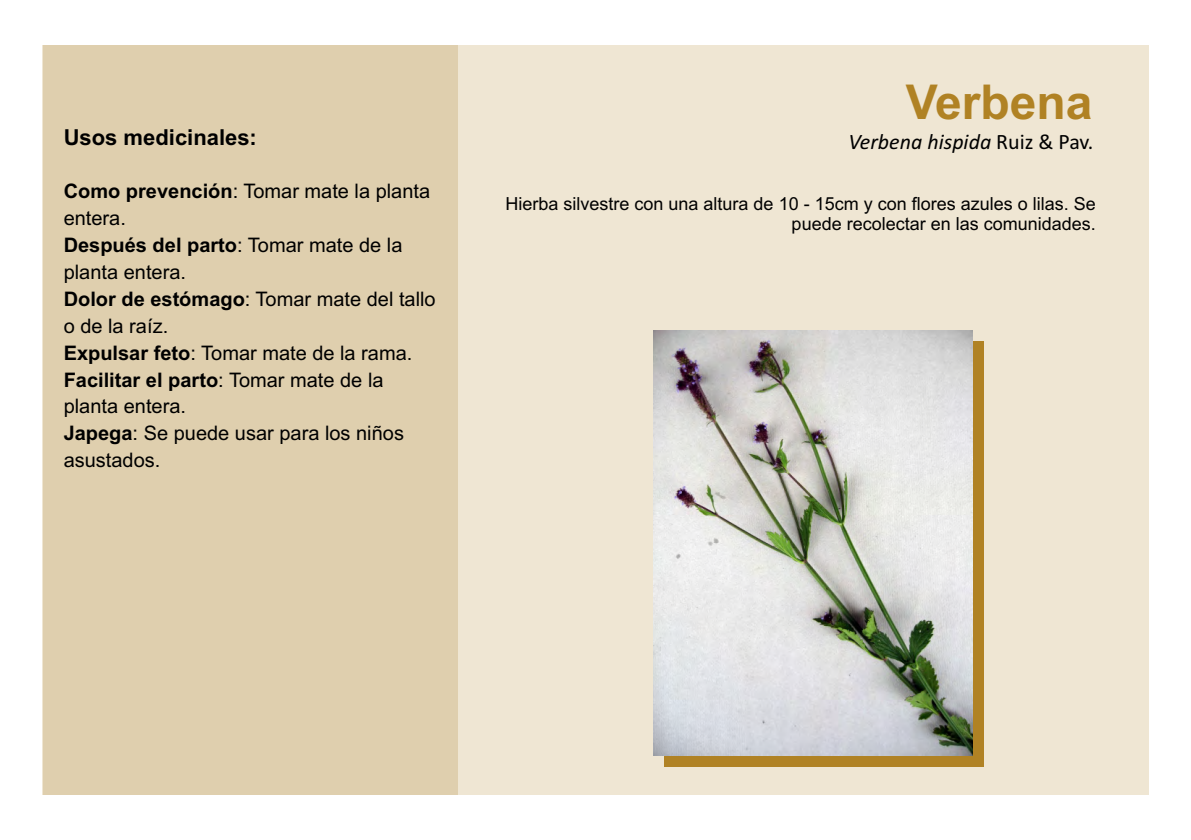
<style>
.page{position:relative;width:1191px;height:840px;background:#fff}
.page>*{position:absolute;margin:0;border:0;box-sizing:border-box;transform-origin:0 0}
.t1{font:700 48px "Arial";color:#b08224}
.t2{font:italic 22px "Calibri";color:#000}
.t3{font:700 22px "Arial";color:#000}
.t4{font:20px/26.8px "Arial";color:#000}
.t5{font:18px/20.6px "Arial";color:#000;text-align:right}
.s1{font-weight:700}
.s2{font-style:normal}
</style>
<div class="page">
<div style="left:43px;top:45px;width:1105px;height:749px;background:#efe6d3"></div>
<div style="left:665px;top:341px;width:319px;height:425px;background:#b08224"></div>
<div style="left:43px;top:45px;width:414px;height:749px;background:#dfcfae"></div>
<img style="left:653px;top:330px;width:319px;height:425px">
<p class="t3" style="left:64px;top:128px;width:195px">Usos medicinales:</p>
<p class="t4" style="left:64px;top:180px;width:373px"><span class="s1">Como prevención</span>: Tomar mate la planta entera.<br><span class="s1">Después del parto</span>: Tomar mate de la planta entera.<br><span class="s1">Dolor de estómago</span>: Tomar mate del tallo o de la raíz.<br><span class="s1">Expulsar feto</span>: Tomar mate de la rama.<br><span class="s1">Facilitar el parto</span>: Tomar mate de la planta entera.<br><span class="s1">Japega</span>: Se puede usar para los niños asustados.</p>
<h1 class="t1" style="left:905px;top:84px;width:188px">Verbena</h1>
<p class="t2" style="left:848px;top:133px;width:246px">Verbena hispida <span class="s2">Ruiz &amp; Pav.</span></p>
<p class="t5" style="left:505px;top:195px;width:592px">Hierba silvestre con una altura de 10 - 15cm y con flores azules o lilas. Se puede recolectar en las comunidades.</p>
</div>
